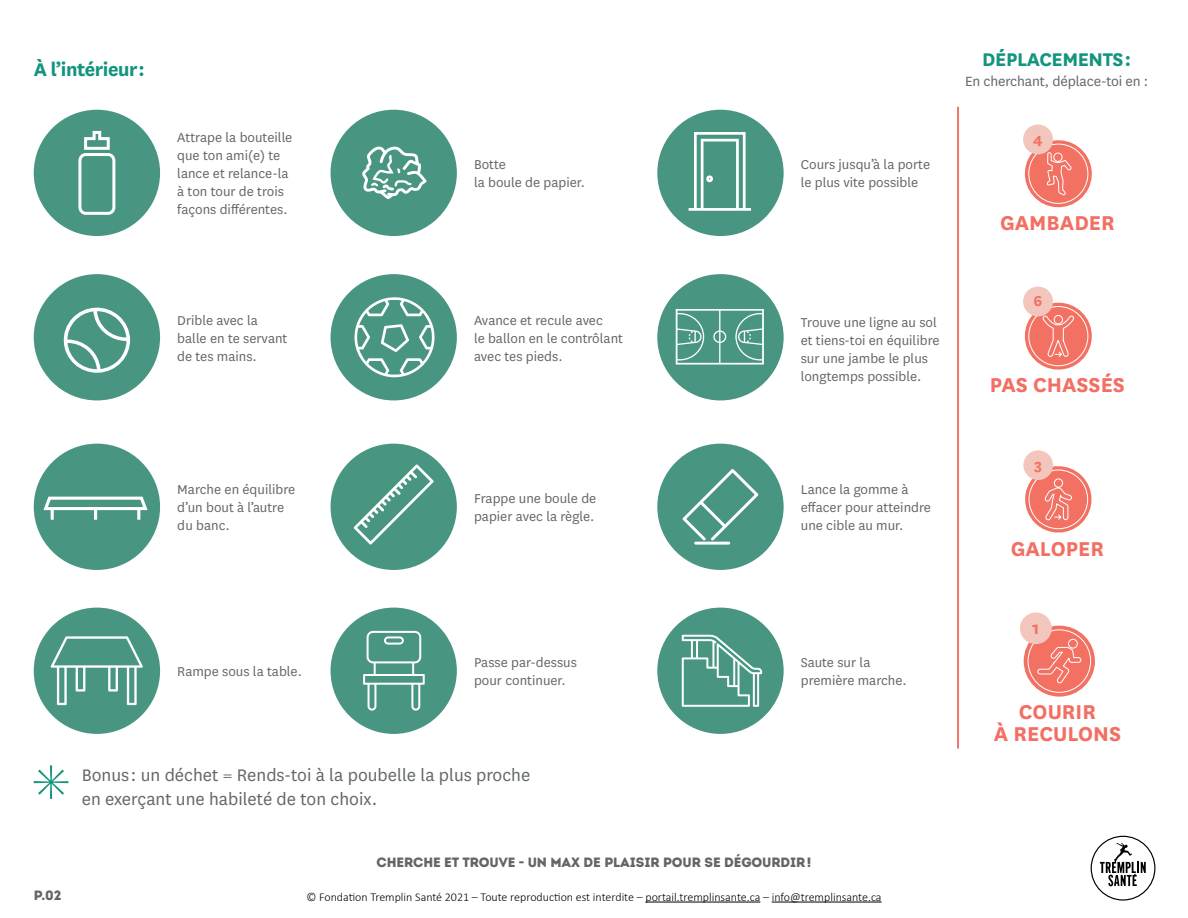
<style>
.page{position:relative;width:1188px;height:918px;background:#fff}
.page>*{position:absolute;margin:0;border:0;box-sizing:border-box;transform-origin:0 0}
.t1{font:700 23.4px/22.2px "National";color:#f36f64;text-align:center}
.t2{font:700 21.45px "National";letter-spacing:-.02em;color:#13957d}
.t3{font:19.5px/23.4px "National";color:#636769}
.t4{font:700 19.5px "National";color:#f37162}
.t5{font:700 16.95px "National";color:#f37162}
.t6{font:700 16.8px "National";color:#f37162}
.t7{font:15.6px "National";letter-spacing:-.01em;color:#636769}
.t8{font:15px/18px "National";color:#636769}
.t9{font:13.5px "Intro Rust Base";letter-spacing:-.01em;color:#626668}
.t10{font:300 12px "Calibri";color:#000}
</style>
<div class="page">
<hr style="left:645px;top:902px;width:115px;height:1px;background:#000">
<hr style="left:772px;top:902px;width:110px;height:1px;background:#000">
<svg style="left:1023px;top:124px;width:69px;height:84px"></svg>
<div style="left:1023px;top:125px;width:30px;height:29px;background:#f2c6bd;border-radius:50%"></div>
<svg style="left:1023px;top:302px;width:69px;height:68px"></svg>
<div style="left:1023px;top:287px;width:30px;height:29px;background:#f2c6bd;border-radius:50%"></div>
<svg style="left:1025px;top:466px;width:67px;height:67px"></svg>
<div style="left:1023px;top:450px;width:30px;height:30px;background:#f2c6bd;border-radius:50%"></div>
<div style="left:1024px;top:626px;width:71px;height:71px;background:#f37162;border-radius:50%"></div>
<svg style="left:1027px;top:629px;width:64px;height:64px"></svg>
<div style="left:1020px;top:612px;width:32px;height:32px;background:#f2c6bd;border-radius:50%"></div>
<svg style="left:34px;top:765px;width:34px;height:34px"></svg>
<div style="left:331px;top:274px;width:126px;height:126px;background:#489681;border-radius:50%"></div>
<div style="left:657px;top:274px;width:127px;height:126px;background:#489681;border-radius:50%"></div>
<div style="left:34px;top:274px;width:126px;height:126px;background:#489681;border-radius:50%"></div>
<div style="left:331px;top:444px;width:126px;height:126px;background:#489681;border-radius:50%"></div>
<div style="left:657px;top:444px;width:127px;height:126px;background:#489681;border-radius:50%"></div>
<div style="left:34px;top:444px;width:126px;height:126px;background:#489681;border-radius:50%"></div>
<div style="left:331px;top:608px;width:126px;height:126px;background:#489681;border-radius:50%"></div>
<div style="left:657px;top:608px;width:127px;height:126px;background:#489681;border-radius:50%"></div>
<div style="left:34px;top:608px;width:126px;height:126px;background:#489681;border-radius:50%"></div>
<div style="left:331px;top:110px;width:126px;height:126px;background:#489681;border-radius:50%"></div>
<div style="left:657px;top:110px;width:127px;height:126px;background:#489681;border-radius:50%"></div>
<div style="left:34px;top:110px;width:126px;height:126px;background:#489681;border-radius:50%"></div>
<svg style="left:78px;top:130px;width:38px;height:85px"></svg>
<hr style="left:957px;top:107px;width:2px;height:642px;background:#f37162">
<svg style="left:362px;top:147px;width:65px;height:52px"></svg>
<svg style="left:689px;top:132px;width:62px;height:79px"></svg>
<svg style="left:354px;top:297px;width:81px;height:80px"></svg>
<svg style="left:354px;top:464px;width:80px;height:81px"></svg>
<svg style="left:683px;top:469px;width:75px;height:72px"></svg>
<hr style="left:694px;top:542px;width:36px;height:3px;background:#fff">
<svg style="left:51px;top:636px;width:92px;height:69px"></svg>
<svg style="left:363px;top:631px;width:62px;height:80px"></svg>
<svg style="left:682px;top:635px;width:80px;height:72px"></svg>
<svg style="left:63px;top:307px;width:68px;height:66px"></svg>
<svg style="left:676px;top:309px;width:88px;height:56px"></svg>
<svg style="left:43px;top:496px;width:105px;height:24px"></svg>
<div style="left:1091px;top:836px;width:64px;height:65px;border:1px solid #000;border-radius:50%"></div>
<svg style="left:1100px;top:843px;width:46px;height:43px"></svg>
<h2 class="t2" style="left:34px;top:54px;width:113px">À l’intérieur :</h2>
<p class="t8" style="left:177px;top:128px;width:117px">Attrape la bouteille que ton ami(e) te lance et relance-la à ton tour de trois façons différentes.</p>
<p class="t8" style="left:177px;top:311px;width:112px">Drible avec la balle en te servant de tes mains.</p>
<p class="t8" style="left:474px;top:155px;width:113px">Botte<br>la boule de papier.</p>
<p class="t8" style="left:801px;top:155px;width:131px">Cours jusqu’à la porte le plus vite possible</p>
<p class="t8" style="left:474px;top:311px;width:150px">Avance et recule avec<br>le ballon en le contrôlant avec tes pieds.</p>
<p class="t8" style="left:801px;top:313px;width:140px">Trouve une ligne au sol et tiens-toi en équilibre sur une jambe le plus longtemps possible.</p>
<h2 class="t2" style="left:982px;top:44px;width:150px">DÉPLACEMENTS :</h2>
<p class="t7" style="left:965px;top:71px;width:185px">En cherchant, déplace-toi en :</p>
<p class="t5" style="left:1033px;top:127px;width:11px">4</p>
<h1 class="t1" style="left:1000px;top:210px;width:116px">GAMBADER</h1>
<p class="t5" style="left:1034px;top:289px;width:10px">6</p>
<h1 class="t1" style="left:990px;top:372px;width:137px">PAS CHASSÉS</h1>
<p class="t8" style="left:177px;top:480px;width:120px">Marche en équilibre d’un bout à l’autre du banc.</p>
<p class="t8" style="left:474px;top:489px;width:124px">Frappe une boule de papier avec la règle.</p>
<p class="t8" style="left:801px;top:480px;width:132px">Lance la gomme à effacer pour atteindre une cible au mur.</p>
<p class="t8" style="left:177px;top:662px;width:126px">Rampe sous la table.</p>
<p class="t8" style="left:474px;top:653px;width:104px">Passe par-dessus pour continuer.</p>
<p class="t8" style="left:801px;top:653px;width:108px">Saute sur la première marche.</p>
<p class="t9" style="left:34px;top:887px;width:29px">P.02</p>
<h3 class="t3" style="left:82px;top:763px;width:450px">Bonus : un déchet = Rends-toi à la poubelle la plus proche en exerçant une habileté de ton choix.</h3>
<p class="t9" style="left:377px;top:854px;width:436px">CHERCHE ET TROUVE - UN MAX DE PLAISIR POUR SE DÉGOURDIR!</p>
<p class="t10" style="left:306px;top:889px;width:577px">© Fondation Tremplin Santé 2021 – Toute reproduction est interdite – portail.tremplinsante.ca – info@tremplinsante.ca</p>
<p class="t6" style="left:1034px;top:453px;width:9px">3</p>
<h1 class="t1" style="left:1011px;top:536px;width:95px">GALOPER</h1>
<h3 class="t4" style="left:1032px;top:614px;width:9px">1</h3>
<h1 class="t1" style="left:994px;top:699px;width:129px">COURIR<br>À RECULONS</h1>
</div>
